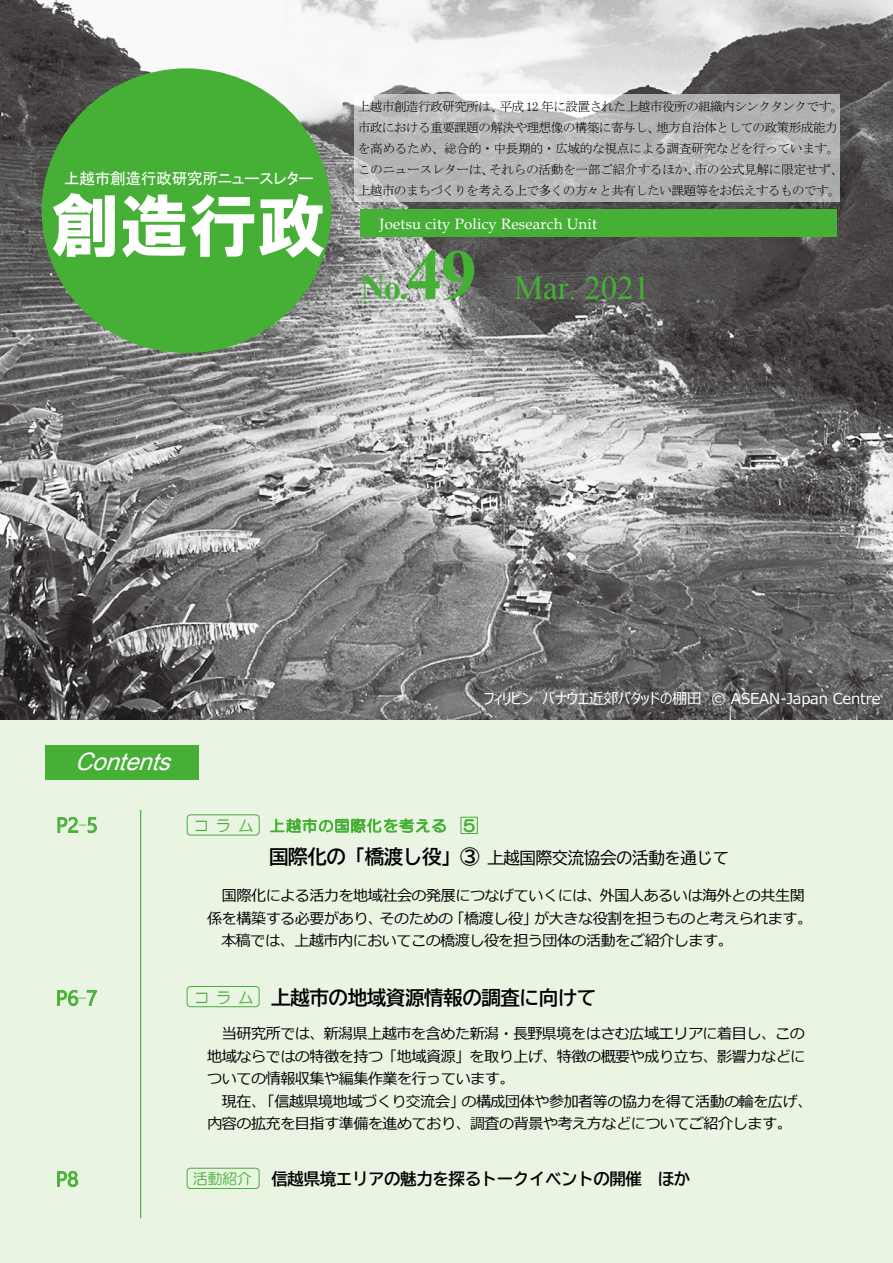
<style>
.page{position:relative;width:893px;height:1263px;background:#fff}
.page>*{position:absolute;margin:0;border:0;box-sizing:border-box;transform-origin:0 0}
.t1{font:69px "HGS Soei Kakugothic UB";color:#fff}
.t2{font:700 34.5px "Times New Roman";color:#45b035}
.t3{font:33px "Times New Roman";letter-spacing:-.005em;color:#45b035}
.t4{font:italic 24px "Arial Unicode MS";color:#fff}
.t5{font:21px "Yu Gothic UI";color:#45b035}
.t6{font:19.5px "BIZ UD Gothic Bold";letter-spacing:-.02em;color:#000}
.t7{font:16.5px "BIZ UD Gothic Bold";letter-spacing:-.02em;color:#000}
.t8{font:16.5px "BIZ UD Gothic";letter-spacing:-.02em;color:#000}
.t9{font:15.75px "MS P Gothic";letter-spacing:-.02em;color:#fff}
.t10{font:15px/22.5px "Meiryo";letter-spacing:-.03em;color:#000;text-align:justify}
.t11{font:15px "Meiryo UI";letter-spacing:-.015em;color:#fff}
.t12{font:15px "Book Antiqua";letter-spacing:.015em;color:#fff}
.t13{font:15px "HG Maru Gothic MPRO";letter-spacing:.465em;color:#45b035}
.t14{font:12.75px/21px "MS Mincho";letter-spacing:-.055em;color:#000}
.s1{font-size:72px}
.s2{font-family:"MS Mincho";font-size:16.5px}
.s3{font-family:"BIZ UD Gothic Bold";font-size:19.5px}
.s4{font-family:"HG Maru Gothic MPRO";font-size:15px;color:#45b035}
</style>
<div class="page">
<img style="left:0;top:0;width:893px;height:720px">
<img style="left:354px;top:95px;width:485px;height:106px">
<div style="left:0;top:720px;width:893px;height:543px;background:#eaf4e3"></div>
<div style="left:187px;top:1168px;width:72px;height:21px;border:1px solid #45b035;border-radius:3px"></div>
<div style="left:187px;top:986px;width:72px;height:21px;border:1px solid #45b035;border-radius:3px"></div>
<div style="left:187px;top:814px;width:73px;height:21px;border:1px solid #45b035;border-radius:3px"></div>
<div style="left:42px;top:68px;width:289px;height:285px;background:#45b035;border-radius:50%"></div>
<div style="left:360px;top:210px;width:476px;height:27px;background:#45b035"></div>
<hr style="left:140px;top:810px;width:1px;height:408px;background:#45b035">
<div style="left:45px;top:745px;width:153px;height:34px;background:#45b035"></div>
<svg style="left:270px;top:818px;width:176px;height:15px"></svg>
<svg style="left:57px;top:990px;width:21px;height:16px"></svg>
<svg style="left:87px;top:990px;width:10px;height:16px"></svg>
<svg style="left:57px;top:817px;width:21px;height:16px"></svg>
<svg style="left:88px;top:817px;width:9px;height:16px"></svg>
<svg style="left:57px;top:1171px;width:21px;height:16px"></svg>
<svg style="left:464px;top:819px;width:11px;height:13px"></svg>
<div style="left:461px;top:817px;width:17px;height:17px;border:1px solid #45b035"></div>
<p class="t9" style="left:64px;top:170px;width:251px">上越市創造行政研究所ニュースレター</p>
<h1 class="t1" style="left:51px;top:191px;width:276px">創造行政</h1>
<p class="t14" style="left:358px;top:96px;width:487px">上越市創造行政研究所は、平成 12 年に設置された上越市役所の組織内シンクタンクです。市政における重要課題の解決や理想像の構築に寄与し、地方自治体としての政策形成能力を高めるため、総合的・中長期的・広域的な視点による調査研究などを行っています。このニュースレターは、それらの活動を一部ご紹介するほか、市の公式見解に限定せず、上越市のまちづくりを考える上で多くの方々と共有したい課題等をお伝えするものです。</p>
<p class="t12" style="left:379px;top:213px;width:219px">Joetsu city Policy Research Unit</p>
<h2 class="t2" style="left:360px;top:264px;width:118px">No.<span class="s1">49</span></h2>
<h3 class="t3" style="left:514px;top:265px;width:137px">Mar. 2021</h3>
<h3 class="t4" style="left:75px;top:744px;width:107px">Contents</h3>
<h3 class="t5" style="left:56px;top:805px;width:43px">P2<span class="s2">-</span>5</h3>
<p class="t13" style="left:194px;top:818px;width:61px">コラム</p>
<p class="t11" style="left:484px;top:688px;width:398px">フィリピン バナウエ近郊バタッドの棚田 © ASEAN-Japan Centre</p>
<p class="t13" style="left:461px;top:818px;width:17px">５</p>
<h3 class="t5" style="left:56px;top:978px;width:43px">P6<span class="s2">-</span>7</h3>
<h3 class="t5" style="left:56px;top:1159px;width:24px">P8</h3>
<p class="t8" style="left:269px;top:850px;width:461px"><span class="s3">国際化の「橋渡し役」③</span> 上越国際交流協会の活動を通じて</p>
<p class="t10" style="left:222px;top:885px;width:584px">国際化による活力を地域社会の発展につなげていくには、外国人あるいは海外との共生関</p>
<p class="t10" style="left:207px;top:908px;width:606px">係を構築する必要があり、そのための「橋渡し役」が大きな役割を担うものと考えられます。</p>
<p class="t10" style="left:221px;top:930px;width:513px">本稿では、上越市内においてこの橋渡し役を担う団体の活動をご紹介します。</p>
<p class="t13" style="left:194px;top:990px;width:61px">コラム</p>
<h3 class="t6" style="left:271px;top:987px;width:327px">上越市の地域資源情報の調査に向けて</h3>
<p class="t10" style="left:207px;top:1023px;width:599px;text-indent:15px">当研究所では、新潟県上越市を含めた新潟・長野県境をはさむ広域エリアに着目し、この地域ならではの特徴を持つ「地域資源」を取り上げ、特徴の概要や成り立ち、影響力などについての情報収集や編集作業を行っています。</p>
<p class="t10" style="left:207px;top:1091px;width:607px;text-indent:15px">現在、「信越県境地域づくり交流会」の構成団体や参加者等の協力を得て活動の輪を広げ、内容の拡充を目指す準備を進めており、調査の背景や考え方などについてご紹介します。</p>
<p class="t7" style="left:193px;top:1171px;width:499px"><span class="s4">活動紹介</span> 信越県境エリアの魅力を探るトークイベントの開催 ほか</p>
</div>
